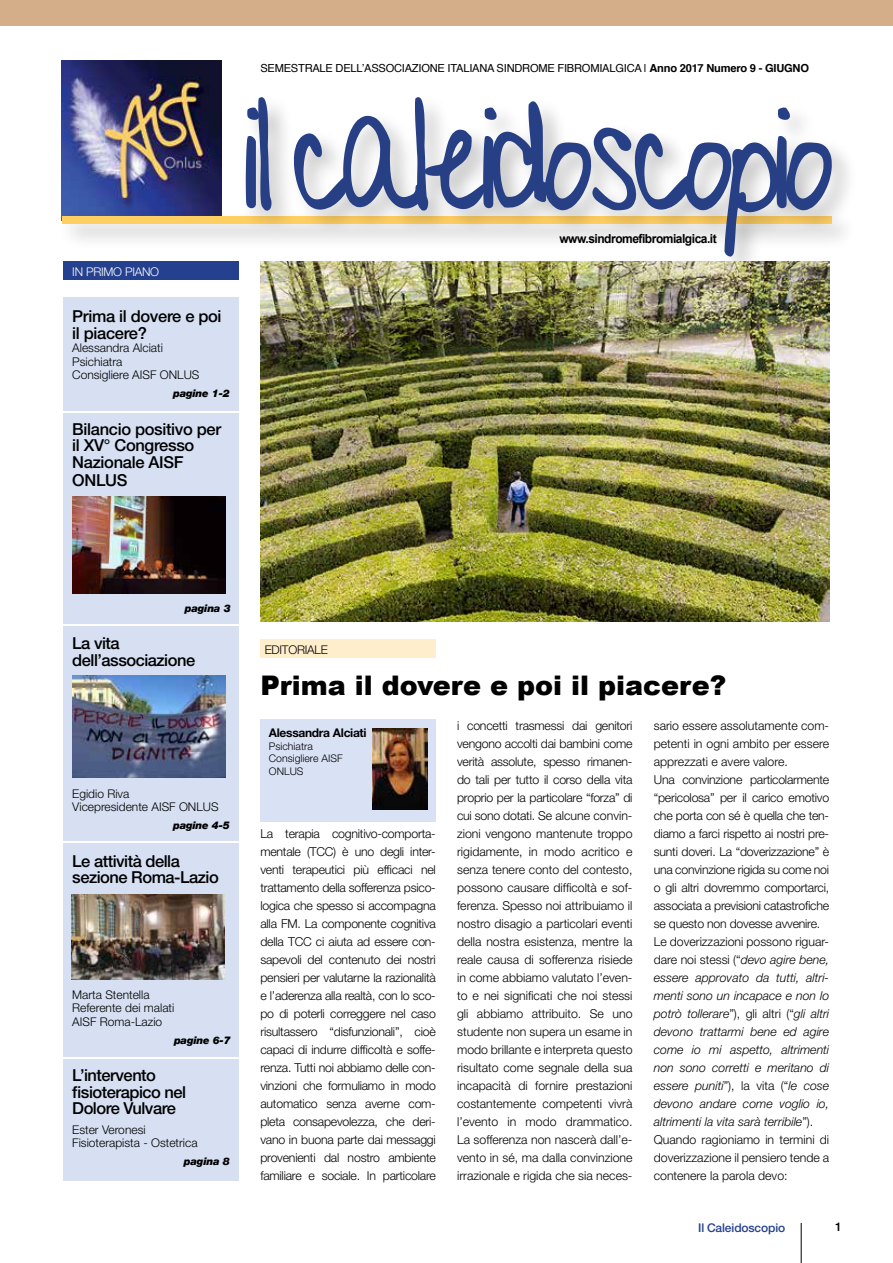
<style>
.page{position:relative;width:893px;height:1263px;background:#fff}
.page>*{position:absolute;margin:0;border:0;box-sizing:border-box;transform-origin:0 0}
.t1{font:900 27px "Arial";color:#000}
.t2{font:500 16.5px/16.5px "Helvetica Neue LT Std";letter-spacing:-.03em;color:#000}
.t3{font:700 12.45px "Arial";letter-spacing:-.04em;color:#000;scale:.96 1}
.t4{font:300 12.3px/18px "Helvetica Neue LT";letter-spacing:-.02em;color:#000;text-align:justify}
.t5{font:300 12px/13.5px "Helvetica Neue LT";color:#000}
.t6{font:700 12px "Helvetica Neue LT";letter-spacing:-.025em;color:#000}
.t7{font:500 12px "Helvetica Neue LT Std";letter-spacing:-.01em;color:#24408e}
.t8{font:300 12px "Helvetica Neue LT";letter-spacing:-.02em;color:#fff}
.t9{font:300 12px "Helvetica Neue LT";letter-spacing:-.02em;color:#000}
.t10{font:500 12px "Helvetica Neue LT Std";color:#000}
.t11{font:11.1px "Helvetica";letter-spacing:-.02em;color:#000}
.t12{font:10.5px "Helvetica Neue LT Black Italic 4";letter-spacing:-.02em;color:#000}
.t13{font:300 10.5px/12.6px "Helvetica Neue LT";color:#000}
.s1{font-weight:700}
.s2{font-style:italic}
</style>
<div class="page">
<hr style="left:801px;top:1223px;width:1px;height:40px;background:#000">
<img style="left:62px;top:60px;width:159px;height:145px">
<img style="left:61px;top:205px;width:173px;height:36px">
<div style="left:62px;top:216px;width:770px;height:8px;background:#ffcf62"></div>
<img style="left:234px;top:97px;width:615px;height:177px">
<svg style="left:244px;top:98px;width:29px;height:115px"></svg>
<svg style="left:292px;top:98px;width:542px;height:161px"></svg>
<div style="left:64px;top:262px;width:175px;height:18px;background:#24408e"></div>
<div style="left:0;top:0;width:893px;height:26px;background:#d4ae88"></div>
<div style="left:64px;top:298px;width:175px;height:883px;background:#d6e0f2"></div>
<div style="left:260px;top:640px;width:176px;height:18px;background:#fec"></div>
<img style="left:260px;top:262px;width:569px;height:360px">
<hr style="left:46px;top:411px;width:204px;height:2px;background:#fff">
<hr style="left:46px;top:624px;width:204px;height:2px;background:#fff">
<hr style="left:46px;top:841px;width:204px;height:2px;background:#fff">
<div style="left:260px;top:719px;width:176px;height:102px;background:#d9e2f5"></div>
<img style="left:372px;top:728px;width:56px;height:81px">
<img style="left:72px;top:496px;width:153px;height:97px">
<img style="left:71px;top:894px;width:154px;height:85px">
<img style="left:72px;top:676px;width:153px;height:102px">
<hr style="left:46px;top:1057px;width:204px;height:2px;background:#fff">
<p class="t11" style="left:260px;top:60px;width:550px">SEMESTRALE DELL’ASSOCIAZIONE ITALIANA SINDROME FIBROMIALGICA | <span class="s1">Anno 2017 Numero 9 - GIUGNO</span></p>
<p class="t8" style="left:72px;top:264px;width:88px">IN PRIMO PIANO</p>
<h2 class="t2" style="left:72px;top:308px;width:151px">Prima il dovere e poi il piacere?</h2>
<p class="t5" style="left:72px;top:341px;width:129px">Alessandra Alciati<br>Psichiatra<br>Consigliere AISF ONLUS</p>
<p class="t12" style="left:173px;top:387px;width:58px">pagine 1-2</p>
<h2 class="t2" style="left:72px;top:421px;width:151px">Bilancio positivo per il XV° Congresso<br>Nazionale AISF</h2>
<h2 class="t2" style="left:72px;top:472px;width:57px">ONLUS</h2>
<p class="t3" style="left:559px;top:232px;width:165px">www.sindromefibromialgica.it</p>
<p class="t12" style="left:185px;top:602px;width:47px">pagina 3</p>
<h2 class="t2" style="left:72px;top:635px;width:124px">La vita dell’associazione</h2>
<p class="t5" style="left:72px;top:787px;width:148px">Egidio Riva<br>Vicepresidente AISF ONLUS</p>
<p class="t12" style="left:173px;top:819px;width:58px">pagine 4-5</p>
<h2 class="t2" style="left:72px;top:853px;width:148px">Le attività della sezione Roma-Lazio</h2>
<p class="t5" style="left:72px;top:988px;width:104px">Marta Stentella<br>Referente dei malati<br>AISF Roma-Lazio</p>
<p class="t12" style="left:174px;top:1034px;width:58px">pagine 6-7</p>
<h2 class="t2" style="left:72px;top:1067px;width:115px">L’intervento fisioterapico nel<br>Dolore Vulvare</h2>
<p class="t5" style="left:72px;top:1123px;width:127px">Ester Veronesi<br>Fisioterapista - Ostetrica</p>
<p class="t12" style="left:184px;top:1155px;width:47px">pagina 8</p>
<p class="t9" style="left:265px;top:642px;width:65px">EDITORIALE</p>
<h1 class="t1" style="left:260px;top:666px;width:467px">Prima il dovere e poi il piacere?</h1>
<p class="t6" style="left:269px;top:725px;width:99px">Alessandra Alciati</p>
<p class="t13" style="left:269px;top:739px;width:75px">Psichiatra<br>Consigliere AISF<br>ONLUS</p>
<p class="t4" style="left:260px;top:824px;width:177px">La terapia cognitivo-comporta&shy;mentale (TCC) è uno degli inter&shy;venti terapeutici più efficaci nel trattamento della sofferenza psico&shy;logica che spesso si accompagna alla FM. La componente cognitiva della TCC ci aiuta ad essere con&shy;sapevoli del contenuto dei nostri pensieri per valutarne la razionalità e l’aderenza alla realtà, con lo sco&shy;po di poterli correggere nel caso risultassero “disfunzionali”, cioè capaci di indurre difficoltà e soffe&shy;renza. Tutti noi abbiamo delle con&shy;vinzioni che formuliamo in modo automatico senza averne com&shy;pleta consapevolezza, che deri&shy;vano in buona parte dai messaggi provenienti dal nostro ambiente familiare e sociale. In particolare</p>
<p class="t4" style="left:457px;top:716px;width:177px">i concetti trasmessi dai genitori vengono accolti dai bambini come verità assolute, spesso rimanen&shy;do tali per tutto il corso della vita proprio per la particolare “forza” di cui sono dotati. Se alcune convin&shy;zioni vengono mantenute troppo rigidamente, in modo acritico e senza tenere conto del contesto, possono causare difficoltà e sof&shy;ferenza. Spesso noi attribuiamo il nostro disagio a particolari eventi della nostra esistenza, mentre la reale causa di sofferenza risiede in come abbiamo valutato l’even&shy;to e nei significati che noi stessi gli abbiamo attribuito. Se uno studente non supera un esame in modo brillante e interpreta questo risultato come segnale della sua incapacità di fornire prestazioni costantemente competenti vivrà l’evento in modo drammatico.<br>La sofferenza non nascerà dall’e&shy;vento in sé, ma dalla convinzione irrazionale e rigida che sia neces-</p>
<p class="t4" style="left:654px;top:716px;width:177px;text-align:left">sario essere assolutamente com&shy;petenti in ogni ambito per essere apprezzati e avere valore.<br>Una convinzione particolarmente “pericolosa” per il carico emotivo che porta con sé è quella che ten&shy;diamo a farci rispetto ai nostri pre&shy;sunti doveri. La “doverizzazione” è una convinzione rigida su come noi o gli altri dovremmo comportarci, associata a previsioni catastrofiche se questo non dovesse avvenire.<br>Le doverizzazioni possono riguar&shy;dare noi stessi (“<span class="s2">devo agire bene, essere approvato da tutti, altri&shy;menti sono un incapace e non lo potrò tollerare</span>”), gli altri (“<span class="s2">gli altri devono trattarmi bene ed agire come io mi aspetto, altrimenti non sono corretti e meritano di essere puniti</span>”), la vita (“<span class="s2">le cose devono andare come voglio io, altrimenti la vita sarà terribile</span>”).<br>Quando ragioniamo in termini di doverizzazione il pensiero tende a contenere la parola devo:</p>
<p class="t7" style="left:698px;top:1220px;width:89px">Il Caleidoscopio</p>
<p class="t10" style="left:835px;top:1220px;width:8px">1</p>
</div>
